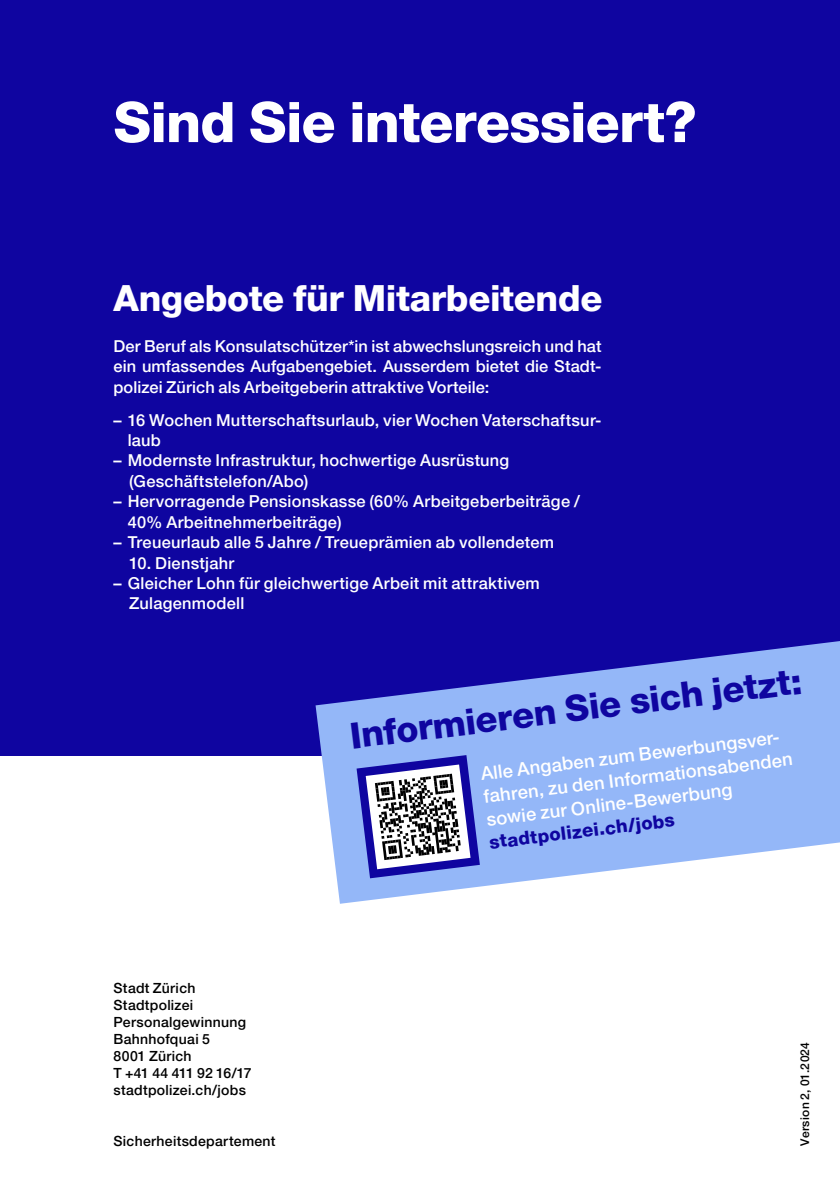
<style>
.page{position:relative;width:840px;height:1191px;background:#fff}
.page>*{position:absolute;margin:0;border:0;box-sizing:border-box;transform-origin:0 0}
.t1{font:800 56px "Helvetica Neue LT Pro";letter-spacing:-.015em;color:#fff}
.t2{font:800 36px "Helvetica Neue LT Pro";letter-spacing:-.01em;color:#fff}
.t3{font:800 36px "Helvetica Neue LT Pro";color:#0f05a0}
.t4{font:500 18.4px/23px "Helvetica Neue LT Pro";color:#fff}
.t5{font:800 18.4px "Helvetica Neue LT Pro";color:#0f05a0}
.t6{font:500 16.4px/20.4px "Helvetica Neue LT Pro";letter-spacing:.015em;color:#fff}
.t7{font:500 14px/17px "Helvetica Neue LT Pro";letter-spacing:.02em;color:#000}
.t8{font:500 12px "Helvetica Neue LT Pro";letter-spacing:.025em;color:#000}
</style>
<div class="page">
<div style="left:0;top:0;width:839px;height:755px;background:#0f05a0"></div>
<svg style="left:315px;top:641px;width:524px;height:262px;fill:#94b7f8"></svg>
<svg style="left:356px;top:755px;width:123px;height:123px"></svg>
<h1 class="t1" style="left:113px;top:89px;width:584px">Sind Sie interessiert?</h1>
<h2 class="t2" style="left:113px;top:277px;width:490px">Angebote für Mitarbeitende</h2>
<p class="t6" style="left:113px;top:336px;width:489px;text-align:justify">Der Beruf als Konsulatschützer*in ist abwechslungsreich und hat ein umfassendes Aufgabengebiet. Ausserdem bietet die Stadt&shy;polizei Zürich als Arbeitgeberin attraktive Vorteile:</p>
<p class="t6" style="left:128px;top:409px;width:475px;text-indent:-14px">– 16 Wochen Mutterschaftsurlaub, vier Wochen Vaterschaftsur&shy;laub</p>
<p class="t6" style="left:129px;top:450px;width:381px;text-indent:-15px">– Modernste Infrastruktur, hochwertige Ausrüstung (Geschäftstelefon/Abo)</p>
<p class="t6" style="left:128px;top:491px;width:453px;text-indent:-14px">– Hervorragende Pensionskasse (60% Arbeitgeberbeiträge /<br>40% Arbeitnehmerbeiträge)</p>
<p class="t6" style="left:113px;top:532px;width:442px">– Treueurlaub alle 5 Jahre / Treueprämien ab vollendetem</p>
<p class="t6" style="left:129px;top:552px;width:107px">10. Dienstjahr</p>
<p class="t6" style="left:129px;top:573px;width:412px;text-indent:-15px">– Gleicher Lohn für gleichwertige Arbeit mit attraktivem<br>Zulagenmodell</p>
<p class="t7" style="left:113px;top:979px;width:140px">Stadt Zürich<br>Stadtpolizei<br>Personalgewinnung<br>Bahnhofquai 5<br>8001 Zürich<br>T +41 44 411 92 16/17 stadtpolizei.ch/jobs</p>
<p class="t7" style="left:113px;top:1132px;width:163px">Sicherheitsdepartement</p>
<h2 class="t3" style="left:347px;top:714px;width:456px;rotate:-7deg">Informieren Sie sich jetzt:</h2>
<p class="t4" style="left:479px;top:762px;width:312px;rotate:-7deg">Alle Angaben zum Bewerbungsver&shy;fahren, zu den Informationsabenden sowie zur Online-Bewerbung</p>
<p class="t5" style="left:488px;top:831px;width:188px;rotate:-7deg">stadtpolizei.ch/jobs</p>
<p class="t8" style="left:797px;top:1145px;width:105px;rotate:-90deg">Version 2, 01.2024</p>
</div>
